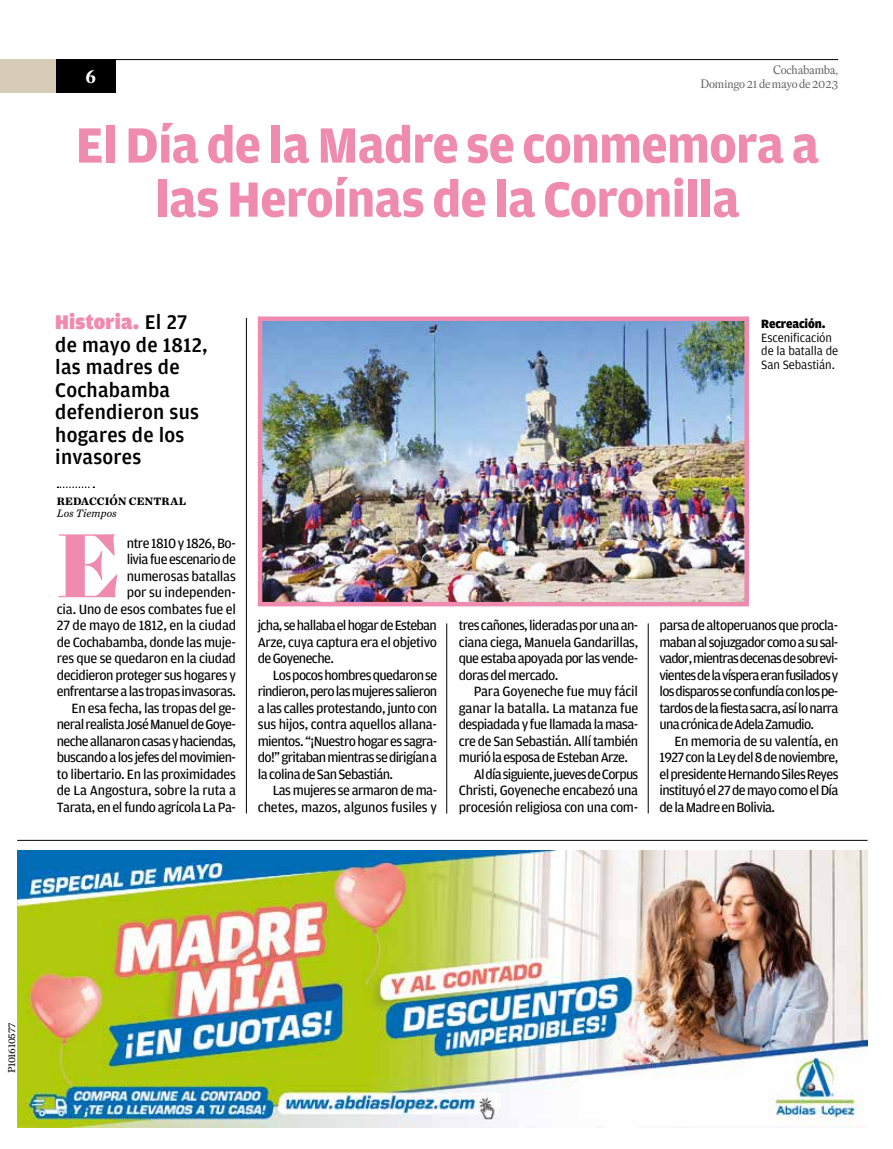
<style>
.page{position:relative;width:893px;height:1149px;background:#fff}
.page>*{position:absolute;margin:0;border:0;box-sizing:border-box;transform-origin:0 0}
.t1{font:900 88.2px "Eudald Fine";color:#f08bb0}
.t2{font:700 52.5px/54px "Amplitude";letter-spacing:-.025em;color:#f08bb0;text-align:center}
.t3{font:500 21px/22.5px "Amplitude";letter-spacing:.01em;color:#000}
.t4{font:700 18px "Eudald Headline";color:#fff}
.t5{font:14.25px/16.5px "Amplitude";letter-spacing:-.035em;color:#000;text-align:justify}
.t6{font:14.25px/16.5px "Amplitude";letter-spacing:-.01em;color:#000;text-align:right}
.t7{font:14.25px "Amplitude";letter-spacing:-.015em;color:#000}
.t8{font:14.25px "Amplitude";letter-spacing:-.055em;color:#000}
.t9{font:12.75px/13.5px "Amplitude";letter-spacing:-.01em;color:#000}
.t10{font:900 12.75px "Amplitude";letter-spacing:-.01em;color:#000}
.t11{font:12px "Eudald Headline";letter-spacing:-.02em;color:#646363}
.t12{font:700 11.25px "Chronicle Text G2";color:#000}
.t13{font:italic 11.25px "Chronicle Text G2";letter-spacing:.01em;color:#000}
.t14{font:10.5px "Chronicle Text G2";letter-spacing:-.03em;color:#000}
.s1{font-weight:900;color:#f08bb0}
</style>
<div class="page">
<hr style="left:70px;top:59px;width:768px;height:1px;background:#000">
<div style="left:55px;top:59px;width:61px;height:33px;background:#000"></div>
<div style="left:0;top:59px;width:55px;height:33px;background:#d8cbb8"></div>
<hr style="left:17px;top:839px;width:851px;height:1px;background:#000">
<svg style="left:57px;top:486px;width:37px;height:2px"></svg>
<hr style="left:246px;top:318px;width:1px;height:495px;background:#000">
<hr style="left:446px;top:623px;width:1px;height:190px;background:#000">
<hr style="left:648px;top:623px;width:1px;height:190px;background:#000">
<img style="left:263px;top:321px;width:481px;height:280px">
<div style="left:258px;top:316px;width:491px;height:290px;border:4px solid #f08bb0"></div>
<img style="left:17px;top:850px;width:851px;height:276px">
<p class="t11" style="left:773px;top:63px;width:66px">Cochabamba,</p>
<p class="t4" style="left:85px;top:64px;width:12px">6</p>
<p class="t11" style="left:701px;top:77px;width:139px">Domingo 21 de mayo de 2023</p>
<h2 class="t2" style="left:76px;top:119px;width:745px">El Día de la Madre se conmemora a las Heroínas de la Coronilla</h2>
<h3 class="t3" style="left:55px;top:311px;width:154px"><span class="s1">Historia.</span> El 27 de mayo de 1812, las madres de<br>Cochabamba defendieron sus hogares de los invasores</h3>
<p class="t12" style="left:57px;top:492px;width:131px">REDACCIÓN CENTRAL</p>
<p class="t13" style="left:57px;top:504px;width:62px">Los Tiempos</p>
<h1 class="t1" style="left:57px;top:513px;width:66px">E</h1>
<p class="t5" style="left:57px;top:534px;width:181px;text-align:right">ntre 1810 y 1826, Bo-<br>livia fue escenario de<br>numerosas batallas<br>por su independen-<br>cia. Uno de esos combates fue el<br>27 de mayo de 1812, en la ciudad de Cochabamba, donde las muje&shy;res que se quedaron en la ciudad decidieron proteger sus hogares y enfrentarse a las tropas invasoras.<br>En esa fecha, las tropas del ge&shy;neral realista José Manuel de Goye&shy;neche allanaron casas y haciendas, buscando a los jefes del movimien&shy;to libertario. En las proximidades de La Angostura, sobre la ruta a<br>Tarata, en el fundo agrícola La Pa-</p>
<p class="t5" style="left:258px;top:617px;width:181px">jcha, se hallaba el hogar de Esteban Arze, cuya captura era el objetivo de Goyeneche.</p>
<p class="t5" style="left:258px;top:666px;width:181px;text-indent:15px">Los pocos hombres quedaron se rindieron, pero las mujeres salieron a las calles protestando, junto con sus hijos, contra aquellos allana&shy;mientos. “¡Nuestro hogar es sagra&shy;do!” gritaban mientras se dirigían a la colina de San Sebastián.</p>
<p class="t6" style="left:258px;top:782px;width:181px">Las mujeres se armaron de ma&shy;chetes, mazos, algunos fusiles y</p>
<p class="t10" style="left:761px;top:317px;width:66px">Recreación.</p>
<p class="t9" style="left:761px;top:330px;width:78px">Escenificación de la batalla de<br>San Sebastián.</p>
<p class="t5" style="left:459px;top:617px;width:181px">tres cañones, lideradas por una an&shy;ciana ciega, Manuela Gandarillas, que estaba apoyada por las vende&shy;doras del mercado.</p>
<p class="t7" style="left:474px;top:683px;width:166px">Para Goyeneche fue muy fácil</p>
<p class="t7" style="left:459px;top:700px;width:181px">ganar la batalla. La matanza fue</p>
<p class="t5" style="left:459px;top:716px;width:181px">despiadada y fue llamada la masa-</p>
<p class="t5" style="left:459px;top:732px;width:181px">cre de San Sebastián. Allí también</p>
<p class="t5" style="left:459px;top:749px;width:171px">murió la esposa de Esteban Arze.</p>
<p class="t8" style="left:474px;top:766px;width:166px">Al día siguiente, jueves de Corpus</p>
<p class="t5" style="left:459px;top:782px;width:181px">Christi, Goyeneche encabezó una</p>
<p class="t5" style="left:459px;top:798px;width:181px">procesión religiosa con una com-</p>
<p class="t5" style="left:659px;top:617px;width:180px">parsa de altoperuanos que procla&shy;maban al sojuzgador como a su sal&shy;vador, mientras decenas de sobrevi&shy;vientes de la víspera eran fusilados y los disparos se confundía con los pe&shy;tardos de la fiesta sacra, así lo narra una crónica de Adela Zamudio.</p>
<p class="t5" style="left:659px;top:732px;width:180px;text-indent:15px">En memoria de su valentía, en 1927 con la Ley del 8 de noviembre, el presidente Hernando Siles Reyes instituyó el 27 de mayo como el Día de la Madre en Bolivia.</p>
<p class="t14" style="left:4px;top:1073px;width:52px;rotate:-90deg">P101610577</p>
</div>
